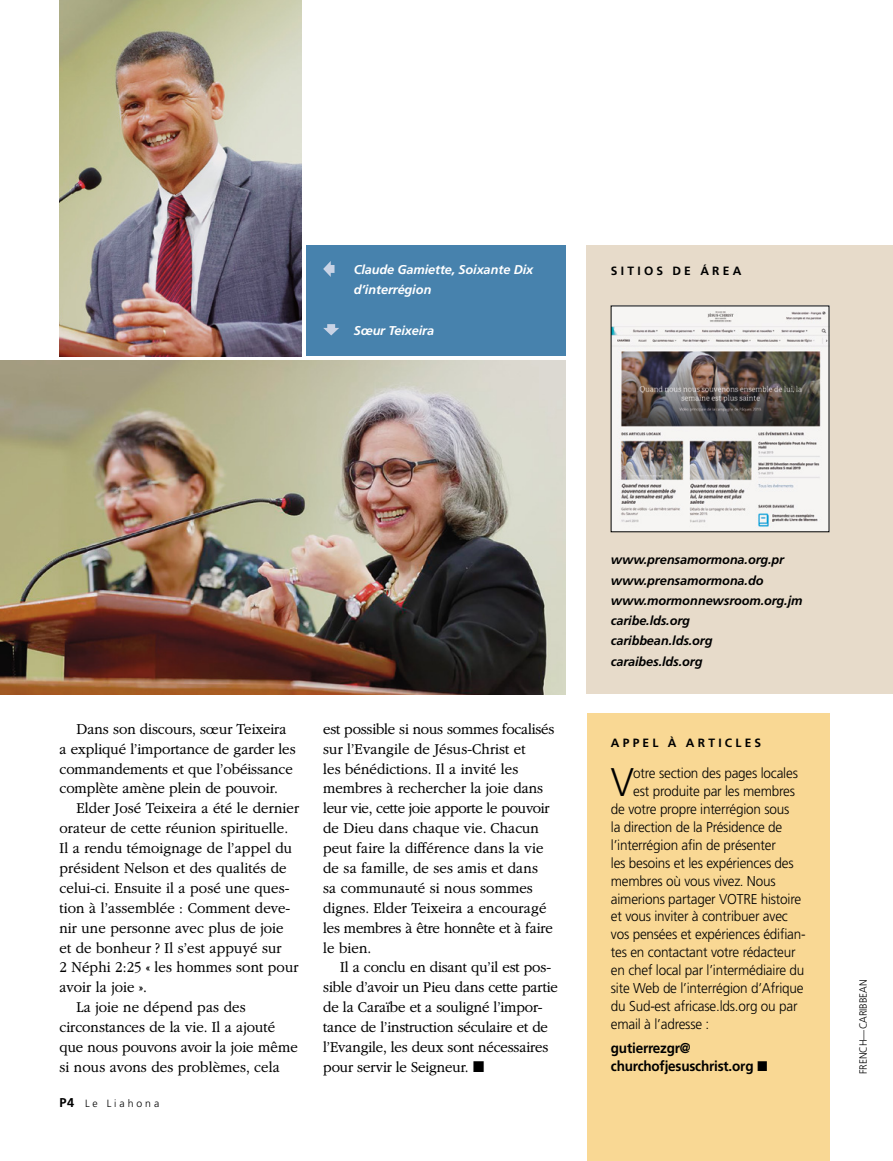
<style>
.page{position:relative;width:893px;height:1161px;background:#fff}
.page>*{position:absolute;margin:0;border:0;box-sizing:border-box;transform-origin:0 0}
.QUOTE_para_first_NEW{font:300 39.9px "Frutigerlds Lat";color:#000;scale:.95 1}
.ARTCL_para_NEWS{font:300 15.75px/20px "Garamondlds Lat Plus";color:#000;scale:.95 1}
.QUOTE_para_first_NEW-2{font:300 14.25px "Frutigerlds Lat";letter-spacing:-.015em;color:#000;scale:.95 1}
.Quote_para_NEWS{font:700 14.25px/17.9px "Frutigerlds Lat";letter-spacing:-.015em;color:#000;scale:.95 1}
.FIGimg_CAP_para_NEWS{font:italic 700 12.75px "Frutigerlds Lat";letter-spacing:-.01em;color:#000}
.FIGimg_CAP_para_NEWS-2{font:italic 700 12.75px/20.2px "Frutigerlds Lat";letter-spacing:-.01em;color:#fff}
.ARTCL_seriesTitle{font:700 12px "Frutigerlds Lat";letter-spacing:.27em;color:#000}
.FIGimg-CRDT_para_FL{font:300 10.5px "Frutigerlds Lat";letter-spacing:-.01em;color:#000;scale:.95 1}
.FIGimg-CRDT_para_FL-2{font:300 10.5px "Frutigerlds Lat";letter-spacing:.28em;color:#000}
.s1{font-weight:700;font-size:12.75px}
.s2{font-weight:300}
</style>
<div class="page">
<div style="left:306px;top:245px;width:260px;height:111px;background:#4782ad"></div>
<img style="left:0;top:360px;width:566px;height:334px">
<img style="left:60px;top:0;width:242px;height:356px">
<div style="left:587px;top:714px;width:242px;height:447px;background:#f9d894"></div>
<div style="left:587px;top:245px;width:306px;height:449px;background:#e7dbca"></div>
<img style="left:613px;top:308px;width:214px;height:222px">
<svg style="left:323px;top:261px;width:12px;height:16px"></svg>
<svg style="left:323px;top:324px;width:16px;height:11px"></svg>
<p class="FIGimg_CAP_para_NEWS-2" style="left:354px;top:259px;width:181px">Claude Gamiette, Soixante Dix d’interrégion</p>
<p class="FIGimg_CAP_para_NEWS-2" style="left:354px;top:321px;width:82px">Sœur Teixeira</p>
<p class="ARTCL_seriesTitle" style="left:611px;top:262px;width:132px">SITIOS DE ÁREA</p>
<p class="ARTCL_para_NEWS" style="left:60px;top:719px;width:250px;text-indent:17px">Dans son discours, sœur Teixeira a expliqué l’importance de garder les commandements et que l’obéissance complète amène plein de pouvoir.</p>
<p class="ARTCL_para_NEWS" style="left:60px;top:798px;width:254px;text-indent:17px">Elder José Teixeira a été le dernier orateur de cette réunion spirituelle.<br>Il a rendu témoignage de l’appel du président Nelson et des qualités de celui-ci. Ensuite il a posé une ques&shy;tion à l’assemblée : Comment deve&shy;nir une personne avec plus de joie et de bonheur ? Il s’est appuyé sur<br>2 Néphi 2:25 « les hommes sont pour avoir la joie ».</p>
<p class="ARTCL_para_NEWS" style="left:60px;top:997px;width:252px;text-indent:17px">La joie ne dépend pas des circonstances de la vie. Il a ajouté que nous pouvons avoir la joie même si nous avons des problèmes, cela</p>
<p class="FIGimg-CRDT_para_FL-2" style="left:60px;top:1095px;width:101px"><span class="s1">P4</span> Le Liahona</p>
<p class="ARTCL_para_NEWS" style="left:323px;top:719px;width:245px">est possible si nous sommes focalisés sur l’Evangile de Jésus-Christ et<br>les bénédictions. Il a invité les membres à rechercher la joie dans leur vie, cette joie apporte le pouvoir de Dieu dans chaque vie. Chacun peut faire la différence dans la vie de sa famille, de ses amis et dans sa communauté si nous sommes dignes. Elder Teixeira a encouragé les membres à être honnête et à faire le bien.</p>
<p class="ARTCL_para_NEWS" style="left:323px;top:957px;width:249px;text-indent:17px">Il a conclu en disant qu’il est pos&shy;sible d’avoir un Pieu dans cette partie de la Caraïbe et a souligné l’impor&shy;tance de l’instruction séculaire et de l’Evangile, les deux sont nécessaires pour servir le Seigneur. ◼</p>
<p class="FIGimg_CAP_para_NEWS" style="left:611px;top:550px;width:175px">www.prensamormona.org.pr</p>
<p class="FIGimg_CAP_para_NEWS" style="left:611px;top:570px;width:154px">www.prensamormona.do</p>
<p class="FIGimg_CAP_para_NEWS" style="left:611px;top:591px;width:193px">www.mormonnewsroom.org.jm</p>
<p class="FIGimg_CAP_para_NEWS" style="left:611px;top:611px;width:81px">caribe.lds.org</p>
<p class="FIGimg_CAP_para_NEWS" style="left:611px;top:631px;width:103px">caribbean.lds.org</p>
<p class="FIGimg_CAP_para_NEWS" style="left:611px;top:651px;width:93px">caraibes.lds.org</p>
<p class="ARTCL_seriesTitle" style="left:611px;top:734px;width:152px">APPEL À ARTICLES</p>
<p class="QUOTE_para_first_NEW" style="left:611px;top:753px;width:26px">V</p>
<p class="QUOTE_para_first_NEW-2" style="left:633px;top:763px;width:175px">otre section des pages locales</p>
<p class="QUOTE_para_first_NEW-2" style="left:633px;top:781px;width:172px">est produite par les membres</p>
<p class="QUOTE_para_first_NEW-2" style="left:611px;top:798px;width:189px">de votre propre interrégion sous</p>
<p class="QUOTE_para_first_NEW-2" style="left:611px;top:816px;width:182px">la direction de la Présidence de</p>
<p class="QUOTE_para_first_NEW-2" style="left:611px;top:834px;width:175px">l’interrégion afin de présenter</p>
<p class="QUOTE_para_first_NEW-2" style="left:611px;top:852px;width:194px">les besoins et les expériences des</p>
<p class="QUOTE_para_first_NEW-2" style="left:611px;top:870px;width:175px">membres où vous vivez. Nous</p>
<p class="QUOTE_para_first_NEW-2" style="left:611px;top:888px;width:202px">aimerions partager VOTRE histoire</p>
<p class="QUOTE_para_first_NEW-2" style="left:611px;top:906px;width:188px">et vous inviter à contribuer avec</p>
<p class="QUOTE_para_first_NEW-2" style="left:611px;top:924px;width:206px">vos pensées et expériences édifian-</p>
<p class="QUOTE_para_first_NEW-2" style="left:611px;top:942px;width:196px">tes en contactant votre rédacteur</p>
<p class="QUOTE_para_first_NEW-2" style="left:611px;top:960px;width:205px">en chef local par l’intermédiaire du</p>
<p class="QUOTE_para_first_NEW-2" style="left:611px;top:978px;width:204px">site Web de l’interrégion d’Afrique</p>
<p class="QUOTE_para_first_NEW-2" style="left:611px;top:996px;width:198px">du Sud-est africase.lds.org ou par</p>
<p class="QUOTE_para_first_NEW-2" style="left:611px;top:1013px;width:105px">email à l’adresse :</p>
<p class="Quote_para_NEWS" style="left:611px;top:1039px;width:167px">gutierrezgr@ churchofjesuschrist.org <span class="s2">◼</span></p>
<p class="FIGimg-CRDT_para_FL" style="left:855px;top:1074px;width:101px;rotate:-90deg">FRENCH—CARIBBEAN</p>
</div>
